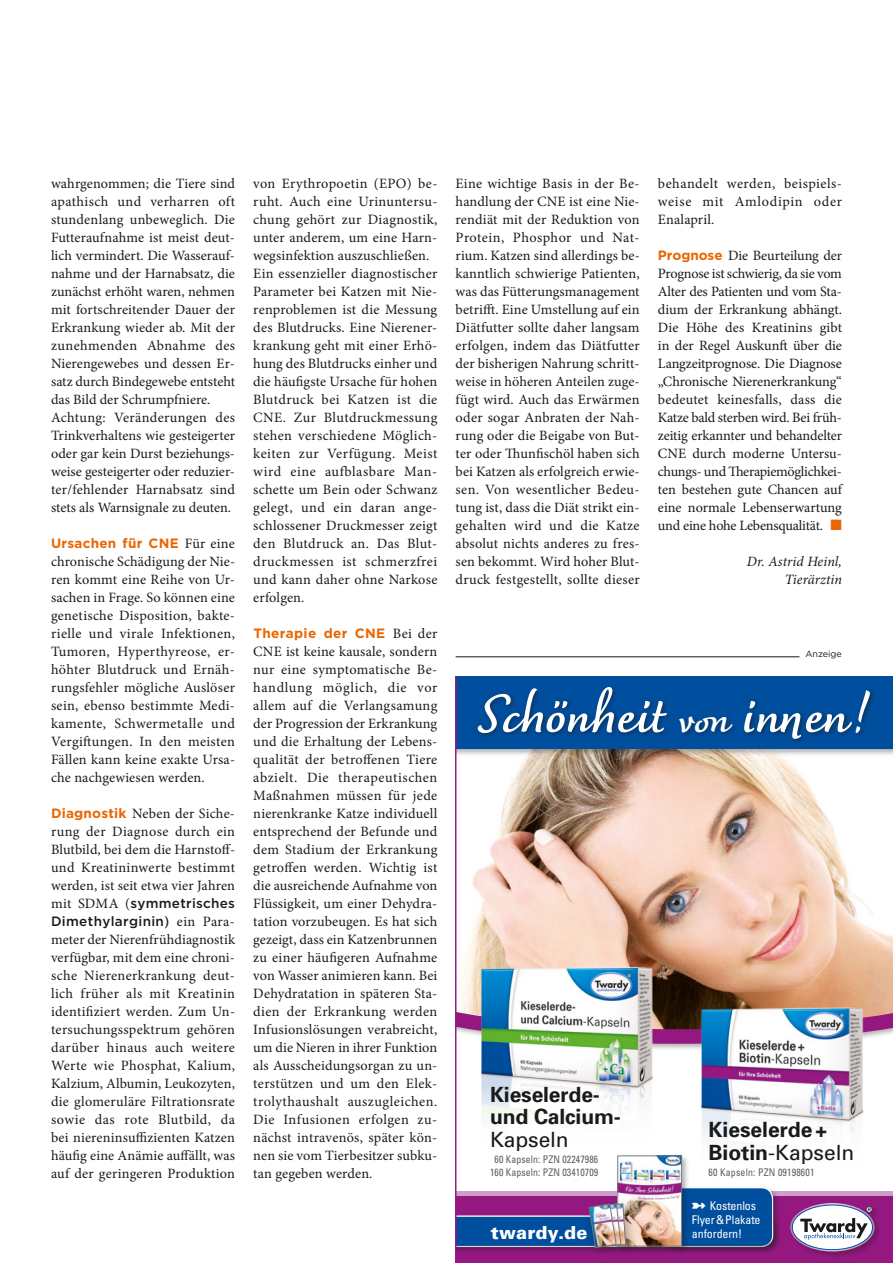
<style>
.page{position:relative;width:893px;height:1263px;background:#fff}
.page>*{position:absolute;margin:0;border:0;box-sizing:border-box;transform-origin:0 0}
.t1{font:700 61.5px "Dolce";color:#fff}
.t2{font:700 21px/22.5px "Univers";letter-spacing:-.005em;color:#1a1a18}
.t3{font:21px "Univers";letter-spacing:-.005em;color:#1a1a18}
.t4{font:900 18px "Univers";letter-spacing:.01em;color:#fff}
.t5{font:14.25px/18px "Minion Pro";letter-spacing:.01em;color:#1a1a18;text-align:justify}
.t6{font:italic 14.25px/18px "Minion Pro";color:#1a1a18;text-align:right}
.t7{font:500 13.5px/18px "Gotham";letter-spacing:.025em;color:#1a1a18}
.t8{font:700 13.5px "Gotham";letter-spacing:.025em;color:#ec6502}
.t9{font:condensed 12px/14.4px "Univers";letter-spacing:-.01em;color:#fff}
.t10{font:condensed 10.5px/12.6px "Univers";letter-spacing:.01em;color:#5e5e5d;scale:.94 1}
.t11{font:9px "Gotham";color:#1a1a18}
.s1{font-family:"Minion Pro";font-weight:400;font-size:14.25px;color:#1a1a18}
.s2{font-family:"Gotham";font-weight:700;font-size:13.5px;color:#ec6502}
.s3{font-family:"Minion Pro";font-weight:400;font-size:14.25px}
.s4{font-family:"Minion Pro";font-weight:700;font-size:14.25px}
.s5{color:#ec6502}
.s6{font-size:46.5px}
.s7{color:#fff}
.s8{font-weight:400}
</style>
<div class="page">
<img style="left:456px;top:757px;width:437px;height:242px">
<div style="left:455px;top:676px;width:438px;height:81px;background:#1a1a18;opacity:.33"></div>
<div style="left:455px;top:676px;width:438px;height:73px;background:#004e9e"></div>
<svg style="left:456px;top:1052px;width:437px;height:140px"></svg>
<div style="left:455px;top:1192px;width:438px;height:14px;background:#cca0ca"></div>
<div style="left:455px;top:1196px;width:438px;height:67px;background:#951881"></div>
<div style="left:455px;top:1214px;width:326px;height:41px;background:#1a1a18;opacity:.33"></div>
<div style="left:663px;top:1185px;width:118px;height:70px;background:#1a1a18;opacity:.33"></div>
<div style="left:664px;top:1185px;width:111px;height:52px;background:#fff;opacity:.66"></div>
<div style="left:664px;top:1190px;width:111px;height:59px;background:#1a1a18;opacity:.66"></div>
<div style="left:789px;top:1201px;width:94px;height:59px;background:#1a1a18;opacity:.33"></div>
<svg style="left:866px;top:1206px;width:6px;height:6px"></svg>
<svg style="left:789px;top:1202px;width:86px;height:50px"></svg>
<div style="left:789px;top:1202px;width:87px;height:50px;border:1px solid #fff;border-radius:50%"></div>
<div style="left:792px;top:1205px;width:80px;height:45px;background:#fff;border-radius:50%"></div>
<div style="left:792px;top:1204px;width:81px;height:46px;border:1px solid #004e9e;border-radius:50%"></div>
<svg style="left:800px;top:1218px;width:68px;height:22px"></svg>
<svg style="left:456px;top:999px;width:437px;height:52px"></svg>
<div style="left:474px;top:684px;width:402px;height:61px;background:#1a1a18;opacity:.55"></div>
<hr style="left:455px;top:676px;width:1px;height:587px;background:#951881">
<img style="left:479px;top:965px;width:174px;height:201px">
<img style="left:695px;top:1002px;width:173px;height:184px">
<div style="left:616px;top:1154px;width:74px;height:100px;background:#1a1a18;opacity:.33"></div>
<img style="left:620px;top:1158px;width:60px;height:45px">
<div style="left:618px;top:1156px;width:64px;height:90px;border:1px solid #787978"></div>
<div style="left:583px;top:1198px;width:55px;height:62px;background:#1a1a18;opacity:.33"></div>
<img style="left:456px;top:1203px;width:317px;height:45px">
<hr style="left:456px;top:656px;width:343px;height:1px;background:#1a1a18">
<p class="t5" style="left:51px;top:175px;width:186px;text-align:left">wahrgenommen; die Tiere sind apathisch und verharren oft stundenlang unbeweglich. Die<br>Futteraufnahme ist meist deut&shy;lich vermindert. Die Wasserauf&shy;nahme und der Harnabsatz, die zunächst erhöht waren, nehmen mit fortschreitender Dauer der<br>Erkrankung wieder ab. Mit der zunehmenden Abnahme des<br>Nierengewebes und dessen Er&shy;satz durch Bindegewebe entsteht das Bild der Schrumpfniere.<br>Achtung: Veränderungen des<br>Trinkverhaltens wie gesteigerter oder gar kein Durst beziehungs&shy;weise gesteigerter oder reduzier&shy;ter/fehlender Harnabsatz sind stets als Warnsignale zu deuten.</p>
<p class="t8" style="left:51px;top:534px;width:185px">Ursachen für CNE <span class="s1">Für eine</span></p>
<p class="t5" style="left:51px;top:553px;width:186px">chronische Schädigung der Nie&shy;ren kommt eine Reihe von Ur&shy;sachen in Frage. So können eine genetische Disposition, bakte&shy;rielle und virale Infektionen, Tumoren, Hyperthyreose, er&shy;höhter Blutdruck und Ernäh&shy;rungsfehler mögliche Auslöser sein, ebenso bestimmte Medi&shy;kamente, Schwermetalle und Vergiftungen. In den meisten Fällen kann keine exakte Ursa&shy;che nachgewiesen werden.</p>
<p class="t5" style="left:51px;top:805px;width:186px"><span class="s2">Diagnostik</span> Neben der Siche&shy;rung der Diagnose durch ein Blutbild, bei dem die Harnstoff&shy;und Kreatininwerte bestimmt werden, ist seit etwa vier Jahren</p>
<p class="t7" style="left:51px;top:894px;width:186px"><span class="s3">mit SDMA (</span>symmetrisches<br>Dimethylarginin<span class="s4">)</span> <span class="s3">ein Para-</span></p>
<p class="t5" style="left:51px;top:931px;width:186px">meter der Nierenfrühdiagnostik verfügbar, mit dem eine chroni&shy;sche Nierenerkrankung deut&shy;lich früher als mit Kreatinin identifiziert werden. Zum Un&shy;tersuchungsspektrum gehören darüber hinaus auch weitere Werte wie Phosphat, Kalium, Kalzium, Albumin, Leukozyten, die glomeruläre Filtrationsrate sowie das rote Blutbild, da bei niereninsuffizienten Katzen häufig eine Anämie auffällt, was auf der geringeren Produktion</p>
<p class="t5" style="left:253px;top:175px;width:186px;text-align:left">von Erythropoetin (EPO) be&shy;ruht. Auch eine Urinuntersu&shy;chung gehört zur Diagnostik, unter anderem, um eine Harn&shy;wegsinfektion auszuschließen.<br>Ein essenzieller diagnostischer<br>Parameter bei Katzen mit Nie&shy;renproblemen ist die Messung des Blutdrucks. Eine Nierener&shy;krankung geht mit einer Erhö&shy;hung des Blutdrucks einher und die häufigste Ursache für hohen<br>Blutdruck bei Katzen ist die<br>CNE. Zur Blutdruckmessung stehen verschiedene Möglich&shy;keiten zur Verfügung. Meist wird eine aufblasbare Man&shy;schette um Bein oder Schwanz gelegt, und ein daran ange&shy;schlossener Druckmesser zeigt den Blutdruck an. Das Blut&shy;druckmessen ist schmerzfrei und kann daher ohne Narkose erfolgen.</p>
<p class="t8" style="left:253px;top:624px;width:186px">Therapie der CNE <span class="s1">Bei der</span></p>
<p class="t5" style="left:253px;top:643px;width:186px">CNE ist keine kausale, sondern nur eine symptomatische Be&shy;handlung möglich, die vor allem auf die Verlangsamung der Progression der Erkrankung und die Erhaltung der Lebens&shy;qualität der betroffenen Tiere abzielt. Die therapeutischen Maßnahmen müssen für jede nierenkranke Katze individuell entsprechend der Befunde und dem Stadium der Erkrankung getroffen werden. Wichtig ist die ausreichende Aufnahme von Flüssigkeit, um einer Dehydra&shy;tation vorzubeugen. Es hat sich gezeigt, dass ein Katzenbrunnen zu einer häufigeren Aufnahme von Wasser animieren kann. Bei Dehydratation in späteren Sta&shy;dien der Erkrankung werden Infusionslösungen verabreicht, um die Nieren in ihrer Funktion als Ausscheidungsorgan zu un&shy;terstützen und um den Elek&shy;trolythaushalt auszugleichen.<br>Die Infusionen erfolgen zu&shy;nächst intravenös, später kön&shy;nen sie vom Tierbesitzer subku&shy;tan gegeben werden.</p>
<p class="t5" style="left:456px;top:175px;width:186px">Eine wichtige Basis in der Be&shy;handlung der CNE ist eine Nie&shy;rendiät mit der Reduktion von Protein, Phosphor und Nat&shy;rium. Katzen sind allerdings be&shy;kanntlich schwierige Patienten, was das Fütterungsmanagement betrifft. Eine Umstellung auf ein Diätfutter sollte daher langsam erfolgen, indem das Diätfutter der bisherigen Nahrung schritt&shy;weise in höheren Anteilen zuge&shy;fügt wird. Auch das Erwärmen oder sogar Anbraten der Nah&shy;rung oder die Beigabe von But&shy;ter oder Thunfischöl haben sich bei Katzen als erfolgreich erwie&shy;sen. Von wesentlicher Bedeu&shy;tung ist, dass die Diät strikt ein&shy;gehalten wird und die Katze absolut nichts anderes zu fres&shy;sen bekommt. Wird hoher Blut&shy;druck festgestellt, sollte dieser</p>
<p class="t5" style="left:658px;top:174px;width:186px">behandelt werden, beispiels&shy;weise mit Amlodipin oder Enalapril.</p>
<p class="t5" style="left:658px;top:247px;width:186px"><span class="s2">Prognose</span> Die Beurteilung der Prognose ist schwierig, da sie vom Alter des Patienten und vom Sta&shy;dium der Erkrankung abhängt.<br>Die Höhe des Kreatinins gibt in der Regel Auskunft über die Langzeitprognose. Die Diagnose „Chronische Nierenerkrankung“ bedeutet keinesfalls, dass die Katze bald sterben wird. Bei früh&shy;zeitig erkannter und behandelter CNE durch moderne Untersu&shy;chungs- und Therapiemöglichkei&shy;ten bestehen gute Chancen auf eine normale Lebenserwartung und eine hohe Lebensqualität. <span class="s5">■</span></p>
<p class="t6" style="left:747px;top:553px;width:97px">Dr. Astrid Heinl,<br>Tierärztin</p>
<p class="t11" style="left:805px;top:648px;width:38px">Anzeige</p>
<h1 class="t1" style="left:479px;top:674px;width:392px">Schönheit <span class="s6">von</span> innen!</h1>
<h2 class="t2" style="left:490px;top:1083px;width:132px">Kieselerde&shy;und Calcium-</h2>
<h2 class="t3" style="left:490px;top:1127px;width:80px">Kapseln</h2>
<p class="t10" style="left:490px;top:1153px;width:117px"><span class="s7">2</span>60 Kapseln: PZN 02247986<br>160 Kapseln: PZN 03410709</p>
<p class="t4" style="left:491px;top:1221px;width:98px">twardy.de</p>
<h2 class="t2" style="left:708px;top:1118px;width:147px">Kieselerde+<br>Biotin<span class="s8">-Kapseln</span></h2>
<p class="t10" style="left:708px;top:1166px;width:114px">60 Kapseln: PZN 09198601</p>
<p class="t9" style="left:692px;top:1198px;width:70px">➼ Kostenlos<br>Flyer&amp;Plakate anfordern!</p>
</div>
